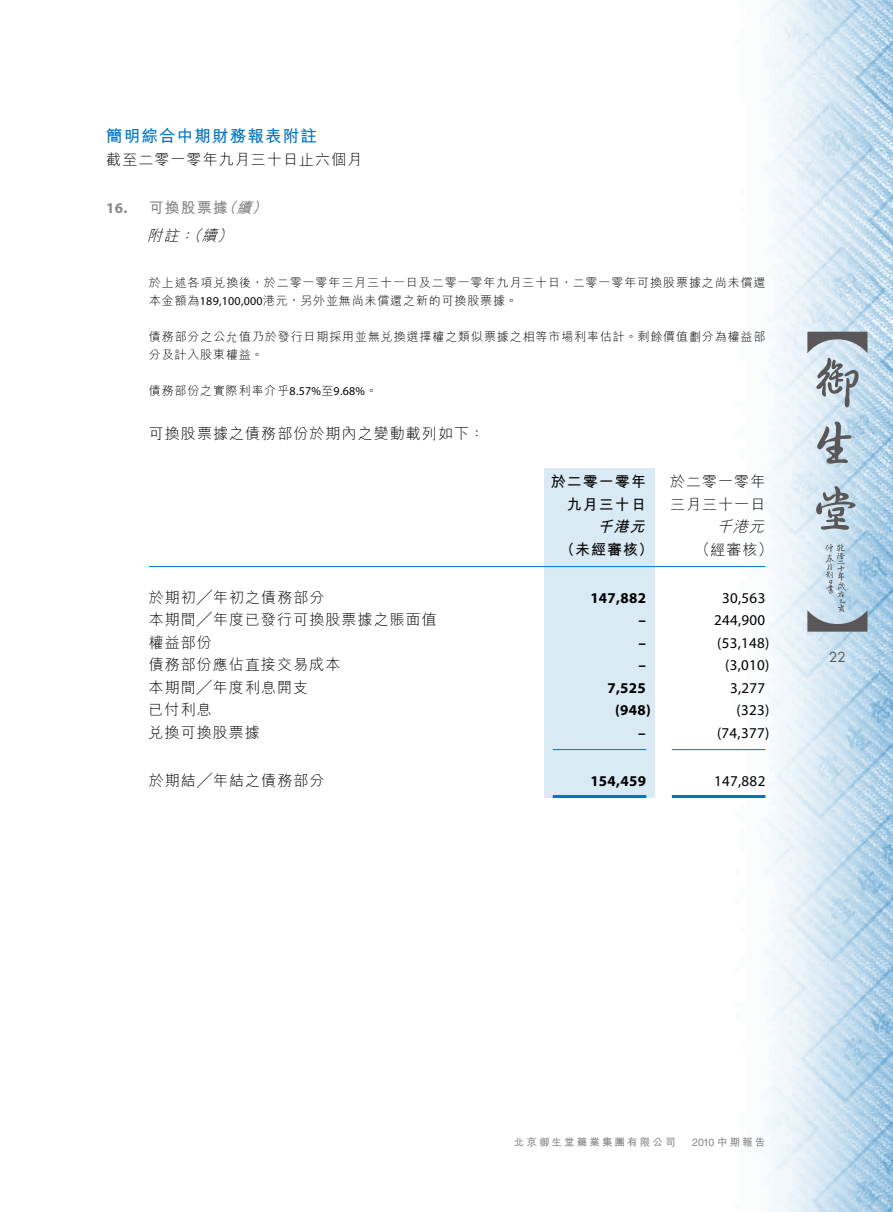
<style>
.page{position:relative;width:893px;height:1212px;background:#fff}
.page>*{position:absolute;margin:0;border:0;box-sizing:border-box;transform-origin:0 0}
.t1{font:700 16.5px "M Hei HK";letter-spacing:.07em;color:#0076bf}
.t2{font:300 15px "M Hei HK";letter-spacing:.07em;color:#000}
.t3{font:15px "Myriad Pro";letter-spacing:.02em;color:#000}
.t4{font:700 15px "Myriad Pro";letter-spacing:.02em;color:#000}
.t5{font:700 15px "M Hei HK";letter-spacing:.07em;color:#000}
.t6{font:italic 300 15px "M Hei HK";color:#000}
.t7{font:700 15px "M Hei HK";letter-spacing:.07em;color:#898989}
.t8{font:italic 700 15px "M Hei HK";color:#898989}
.t9{font:700 15px "Myriad Pro";color:#898989}
.t10{font:italic 700 15px "M Hei HK";color:#000}
.t11{font:13.5px "Futura Std";color:#595757}
.t12{font:300 12px/18px "M Hei HK";letter-spacing:.075em;color:#000}
.t13{font:700 10.5px "M Hei HK";letter-spacing:.2em;color:#898989}
.t14{font:10.5px "Helvetica LT Std";color:#898989}
.s1{font-family:"Myriad Pro";font-weight:400}
.s2{font-family:"M Hei HK";font-weight:700}
</style>
<div class="page">
<img style="left:621px;top:0;width:272px;height:1212px">
<svg style="left:817px;top:421px;width:35px;height:43px;background:#a6b3bc"></svg>
<svg style="left:816px;top:486px;width:42px;height:44px;background:#a7b5bf"></svg>
<svg style="left:807px;top:332px;width:60px;height:76px;background:#afbcc4"></svg>
<svg style="left:807px;top:544px;width:60px;height:88px;background:#b3c6d4"></svg>
<div style="left:544px;top:469px;width:111px;height:329px;background:#d9eaf5"></div>
<hr style="left:149px;top:566px;width:616px;height:1px;background:#0076bf">
<hr style="left:553px;top:749px;width:93px;height:1px;background:#0076bf">
<hr style="left:672px;top:749px;width:93px;height:1px;background:#0076bf">
<hr style="left:553px;top:795px;width:93px;height:3px;background:#0076bf">
<hr style="left:672px;top:795px;width:93px;height:3px;background:#0076bf">
<h1 class="t1" style="left:106px;top:124px;width:212px">簡明綜合中期財務報表附註</h1>
<p class="t2" style="left:106px;top:149px;width:257px">截至二零一零年九月三十日止六個月</p>
<p class="t8" style="left:252px;top:197px;width:22px">(</p>
<p class="t8" style="left:221px;top:197px;width:22px">（</p>
<p class="t7" style="left:149px;top:197px;width:81px">可換股票據</p>
<p class="t8" style="left:236px;top:197px;width:22px">續</p>
<p class="t9" style="left:106px;top:198px;width:23px">16.</p>
<p class="t6" style="left:202px;top:225px;width:22px">續</p>
<p class="t6" style="left:179px;top:225px;width:30px">（：</p>
<p class="t6" style="left:217px;top:225px;width:22px">(</p>
<p class="t6" style="left:147px;top:225px;width:38px">附註</p>
<p class="t12" style="left:149px;top:273px;width:618px">於上述各項兌換後，於二零一零年三月三十一日及二零一零年九月三十日，二零一零年可換股票據之尚未償還本金額為<span class="s1">189,100,000</span>港元，另外並無尚未償還之新的可換股票據。</p>
<p class="t12" style="left:149px;top:327px;width:618px">債務部分之公允值乃於發行日期採用並無兌換選擇權之類似票據之相等市場利率估計。剩餘價值劃分為權益部分及計入股東權益。</p>
<p class="t12" style="left:149px;top:381px;width:230px">債務部份之實際利率介乎<span class="s1">8.57%</span>至<span class="s1">9.68%</span>。</p>
<p class="t2" style="left:149px;top:423px;width:337px">可換股票據之債務部份於期內之變動載列如下：</p>
<p class="t2" style="left:670px;top:471px;width:97px">於二零一零年</p>
<p class="t5" style="left:551px;top:471px;width:97px">於二零一零年</p>
<p class="t5" style="left:567px;top:493px;width:81px">九月三十日</p>
<p class="t2" style="left:670px;top:494px;width:97px">三月三十一日</p>
<p class="t10" style="left:597px;top:516px;width:54px">千港元</p>
<p class="t6" style="left:717px;top:516px;width:54px">千港元</p>
<p class="t5" style="left:560px;top:538px;width:95px">（未經審核）</p>
<p class="t2" style="left:695px;top:539px;width:79px">（經審核(</p>
<p class="t2" style="left:149px;top:587px;width:177px">於期初╱年初之債務部分</p>
<p class="t4" style="left:590px;top:588px;width:57px">147,882</p>
<p class="t3" style="left:722px;top:588px;width:45px">30,563</p>
<p class="t2" style="left:149px;top:609px;width:290px">本期間╱年度已發行可換股票據之賬面值</p>
<p class="t4" style="left:638px;top:610px;width:9px">–</p>
<p class="t3" style="left:714px;top:611px;width:53px">244,900</p>
<p class="t2" style="left:149px;top:632px;width:65px">權益部份</p>
<p class="t4" style="left:638px;top:633px;width:9px">–</p>
<p class="t3" style="left:717px;top:633px;width:54px">)53,148(</p>
<p class="t2" style="left:149px;top:654px;width:193px">債務部份應佔直接交易成本</p>
<p class="t4" style="left:638px;top:655px;width:9px">–</p>
<p class="t3" style="left:725px;top:656px;width:46px">)3,010(</p>
<p class="t2" style="left:149px;top:677px;width:161px">本期間╱年度利息開支</p>
<p class="t4" style="left:607px;top:678px;width:40px">7,525</p>
<p class="t3" style="left:730px;top:678px;width:37px">3,277</p>
<p class="t2" style="left:149px;top:699px;width:65px">已付利息</p>
<p class="t4" style="left:615px;top:700px;width:37px">)948(</p>
<p class="t3" style="left:736px;top:701px;width:34px">)323(</p>
<p class="t2" style="left:149px;top:722px;width:113px">兌換可換股票據</p>
<p class="t4" style="left:638px;top:723px;width:9px">–</p>
<p class="t3" style="left:717px;top:723px;width:54px">)74,377(</p>
<p class="t2" style="left:149px;top:770px;width:177px">於期結╱年結之債務部分</p>
<p class="t4" style="left:590px;top:771px;width:57px">154,459</p>
<p class="t3" style="left:714px;top:771px;width:53px">147,882</p>
<p class="t11" style="left:829px;top:648px;width:18px">22</p>
<p class="t13" style="left:514px;top:1134px;width:163px">北京御生堂藥業集團有限公司</p>
<p class="t14" style="left:692px;top:1136px;width:75px">2010<span class="s2">中期報告</span></p>
</div>
